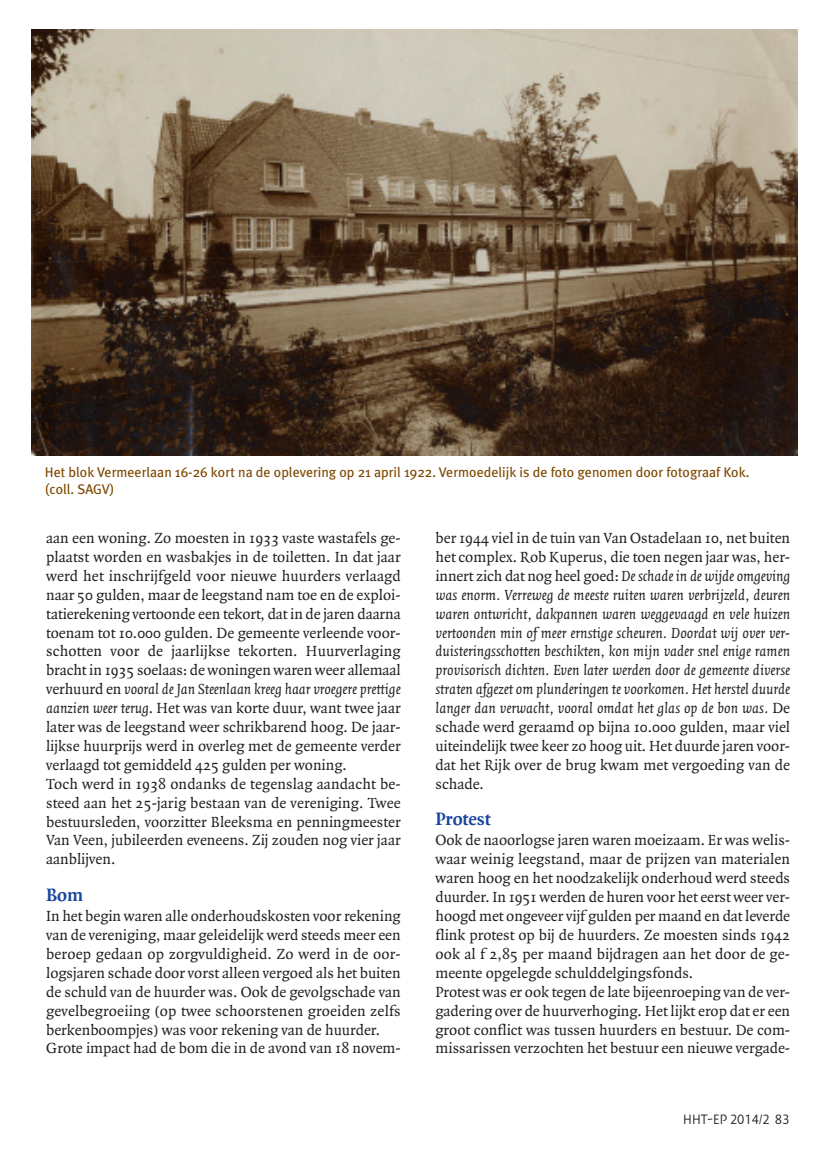
<style>
.page{position:relative;width:834px;height:1166px;background:#fff}
.page>*{position:absolute;margin:0;border:0;box-sizing:border-box;transform-origin:0 0}
.t1{font:700 19.25px "Quadraat";color:#18469d}
.t2{font:15.75px/18.9px "Quadraat";color:#231f20}
.t3{font:italic 15.75px/18.9px "Quadraat";color:#231f20;text-align:justify}
.t4{font:14px/16.8px "Meta Plus";color:#7d4800}
.t5{font:300 14px "Qheader";color:#231f20}
.s1{font-style:italic}
.s2{font-style:normal}
</style>
<div class="page">
<img style="left:31px;top:30px;width:766px;height:425px">
<p class="t4" style="left:45px;top:464px;width:706px">Het blok Vermeerlaan 16-26 kort na de oplevering op 21 april 1922. Vermoedelijk is de foto genomen door fotograaf Kok. (coll. SAGV)</p>
<p class="t2" style="left:46px;top:530px;width:356px">aan een woning. Zo moesten in 1933 vaste wastafels ge&shy;plaatst worden en wasbakjes in de toiletten. In dat jaar werd het inschrijfgeld voor nieuwe huurders verlaagd naar 50 gulden, maar de leegstand nam toe en de exploi&shy;tatierekening vertoonde een tekort, dat in de jaren daarna toenam tot 10.000 gulden. De gemeente verleende voor&shy;schotten voor de jaarlijkse tekorten. Huurverlaging bracht in 1935 soelaas: de woningen waren weer allemaal verhuurd en <span class="s1">vooral de Jan Steenlaan kreeg haar vroegere prettige aanzien weer terug</span>. Het was van korte duur, want twee jaar later was de leegstand weer schrikbarend hoog. De jaar&shy;lijkse huurprijs werd in overleg met de gemeente verder verlaagd tot gemiddeld 425 gulden per woning.<br>Toch werd in 1938 ondanks de tegenslag aandacht be&shy;steed aan het 25-jarig bestaan van de vereniging. Twee bestuursleden, voorzitter Bleeksma en penningmeester Van Veen, jubileerden eveneens. Zij zouden nog vier jaar aanblijven.</p>
<p class="t1" style="left:46px;top:887px;width:38px">Bom</p>
<p class="t2" style="left:46px;top:908px;width:356px">In het begin waren alle onderhoudskosten voor rekening van de vereniging, maar geleidelijk werd steeds meer een beroep gedaan op zorgvuldigheid. Zo werd in de oor&shy;logsjaren schade door vorst alleen vergoed als het buiten de schuld van de huurder was. Ook de gevolgschade van gevelbegroeiing (op twee schoorstenen groeiden zelfs berkenboompjes) was voor rekening van de huurder.<br>Grote impact had de bom die in de avond van 18 novem-</p>
<p class="t3" style="left:435px;top:530px;width:356px"><span class="s2">ber 1944 viel in de tuin van Van Ostadelaan 10, net buiten het complex. Rob Kuperus, die toen negen jaar was, her&shy;innert zich dat nog heel goed:</span> De schade in de wijde omgeving was enorm. Verreweg de meeste ruiten waren verbrijzeld, deuren waren ontwricht, dakpannen waren weggevaagd en vele huizen vertoonden min of meer ernstige scheuren. Doordat wij over ver&shy;duisteringsschotten beschikten, kon mijn vader snel enige ramen provisorisch dichten. Even later werden door de gemeente diverse straten afgezet om plunderingen te voorkomen. Het herstel duurde langer dan verwacht, vooral omdat het glas op de bon was. <span class="s2">De schade werd geraamd op bijna 10.000 gulden, maar viel uiteindelijk twee keer zo hoog uit. Het duurde jaren voor&shy;dat het Rijk over de brug kwam met vergoeding van de schade.</span></p>
<p class="t1" style="left:435px;top:811px;width:57px">Protest</p>
<p class="t2" style="left:435px;top:832px;width:356px">Ook de naoorlogse jaren waren moeizaam. Er was welis&shy;waar weinig leegstand, maar de prijzen van materialen waren hoog en het noodzakelijk onderhoud werd steeds duurder. In 1951 werden de huren voor het eerst weer ver&shy;hoogd met ongeveer vijf gulden per maand en dat leverde flink protest op bij de huurders. Ze moesten sinds 1942 ook al f 2,85 per maand bijdragen aan het door de ge&shy;meente opgelegde schulddelgingsfonds.<br>Protest was er ook tegen de late bijeenroeping van de ver&shy;gadering over de huurverhoging. Het lijkt erop dat er een groot conflict was tussen huurders en bestuur. De com&shy;missarissen verzochten het bestuur een nieuwe vergade-</p>
<p class="t5" style="left:683px;top:1111px;width:107px">HHT-EP 2014/2 83</p>
</div>
